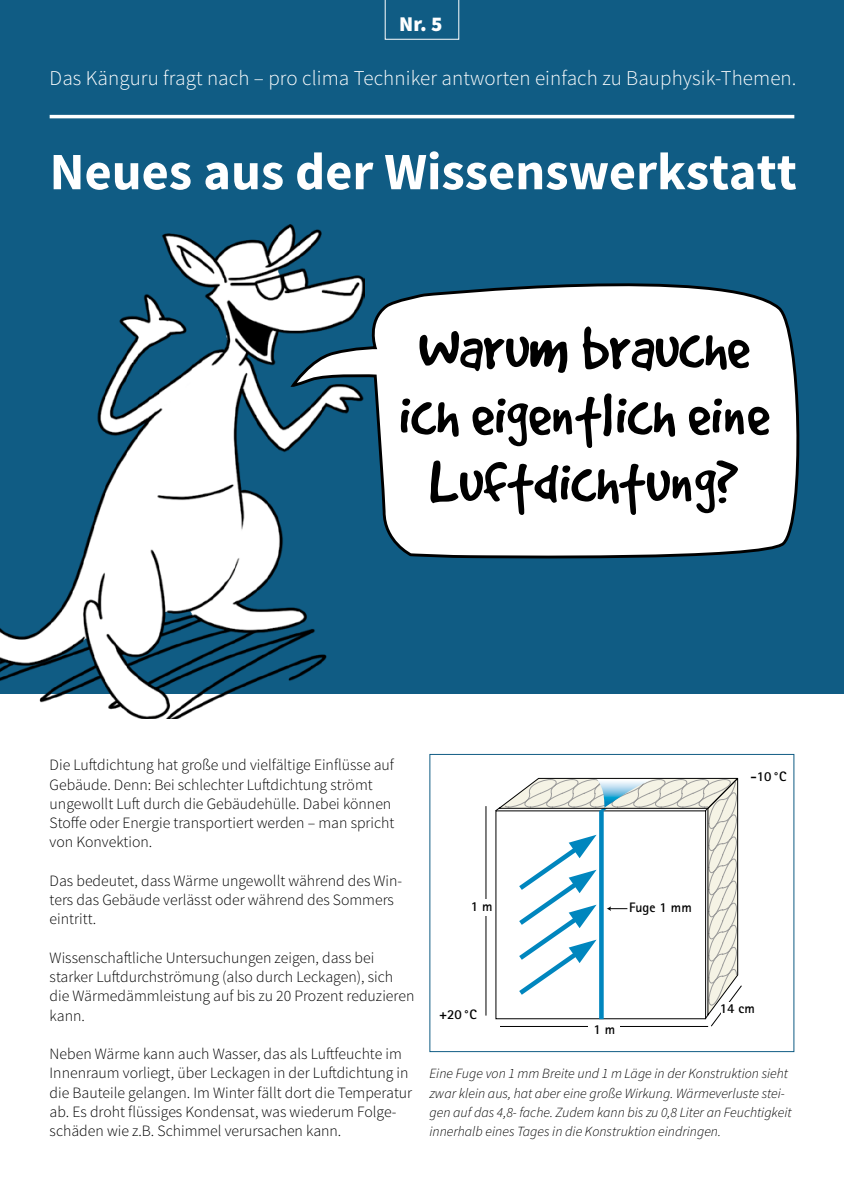
<style>
.page{position:relative;width:844px;height:1191px;background:#fff}
.page>*{position:absolute;margin:0;border:0;box-sizing:border-box;transform-origin:0 0}
.t1{font:66.85px/66.9px "Good Dog Plain";color:#000;text-align:center}
.t2{font:700 52.5px "Source Sans Pro";color:#fff}
.t3{font:300 21px "Source Sans Pro";letter-spacing:.005em;color:#fff}
.t4{font:900 21px "Source Sans Pro";color:#fff}
.t5{font:300 15.75px/19.2px "Source Sans Pro";color:#000}
.t6{font:italic 300 14px/19.2px "Source Sans Pro";color:#000}
.t7{font:700 13.65px "Agfa Rotis Sans Serif";color:#000}
</style>
<div class="page">
<div style="left:0;top:0;width:843px;height:693px;background:#105c84"></div>
<hr style="left:500px;top:1026px;width:208px;height:1px;background:#000">
<div style="left:588px;top:1020px;width:31px;height:13px;background:#fff"></div>
<hr style="left:485px;top:806px;width:1px;height:209px;background:#000">
<div style="left:469px;top:899px;width:24px;height:16px;background:#fff"></div>
<svg style="left:495px;top:777px;width:246px;height:249px"></svg>
<div style="left:429px;top:754px;width:365px;height:298px;border:1px solid #105c84"></div>
<hr style="left:50px;top:115px;width:744px;height:3px;background:#fff">
<svg style="left:384px;top:0;width:75px;height:40px"></svg>
<img style="left:0;top:225px;width:364px;height:493px">
<svg style="left:290px;top:265px;width:510px;height:299px"></svg>
<h3 class="t4" style="left:399px;top:10px;width:45px">Nr. 5</h3>
<h3 class="t3" style="left:50px;top:65px;width:748px">Das Känguru fragt nach – pro clima Techniker antworten einfach zu Bauphysik-Themen.</h3>
<h2 class="t2" style="left:50px;top:138px;width:748px">Neues aus der Wissenswerkstatt</h2>
<h1 class="t1" style="left:398px;top:315px;width:372px">Warum brauche ich eigentlich eine<br>Luftdichtung?</h1>
<p class="t5" style="left:50px;top:755px;width:346px">Die Luftdichtung hat große und vielfältige Einflüsse auf Gebäude. Denn: Bei schlechter Luftdichtung strömt ungewollt Luft durch die Gebäudehülle. Dabei können Stoffe oder Energie transportiert werden – man spricht von Konvektion.</p>
<p class="t5" style="left:50px;top:871px;width:354px">Das bedeutet, dass Wärme ungewollt während des Win&shy;ters das Gebäude verlässt oder während des Sommers eintritt.</p>
<p class="t5" style="left:50px;top:948px;width:366px">Wissenschaftliche Untersuchungen zeigen, dass bei starker Luftdurchströmung (also durch Leckagen), sich die Wärmedämmleistung auf bis zu 20 Prozent reduzieren kann.</p>
<p class="t5" style="left:50px;top:1044px;width:364px">Neben Wärme kann auch Wasser, das als Luftfeuchte im Innenraum vorliegt, über Leckagen in der Luftdichtung in die Bauteile gelangen. Im Winter fällt dort die Temperatur ab. Es droht flüssiges Kondensat, was wiederum Folge&shy;schäden wie z.B. Schimmel verursachen kann.</p>
<p class="t7" style="left:470px;top:898px;width:23px">1 m</p>
<p class="t7" style="left:439px;top:1006px;width:39px">+20 °C</p>
<p class="t7" style="left:750px;top:768px;width:37px">-10 °C</p>
<p class="t7" style="left:629px;top:899px;width:64px">Fuge 1 mm</p>
<p class="t7" style="left:593px;top:1021px;width:23px">1 m</p>
<p class="t7" style="left:719px;top:999px;width:37px">14 cm</p>
<p class="t6" style="left:429px;top:1064px;width:363px">Eine Fuge von 1 mm Breite und 1 m Läge in der Konstruktion sieht zwar klein aus, hat aber eine große Wirkung. Wärmeverluste stei&shy;gen auf das 4,8- fache. Zudem kann bis zu 0,8 Liter an Feuchtigkeit innerhalb eines Tages in die Konstruktion eindringen.</p>
</div>
